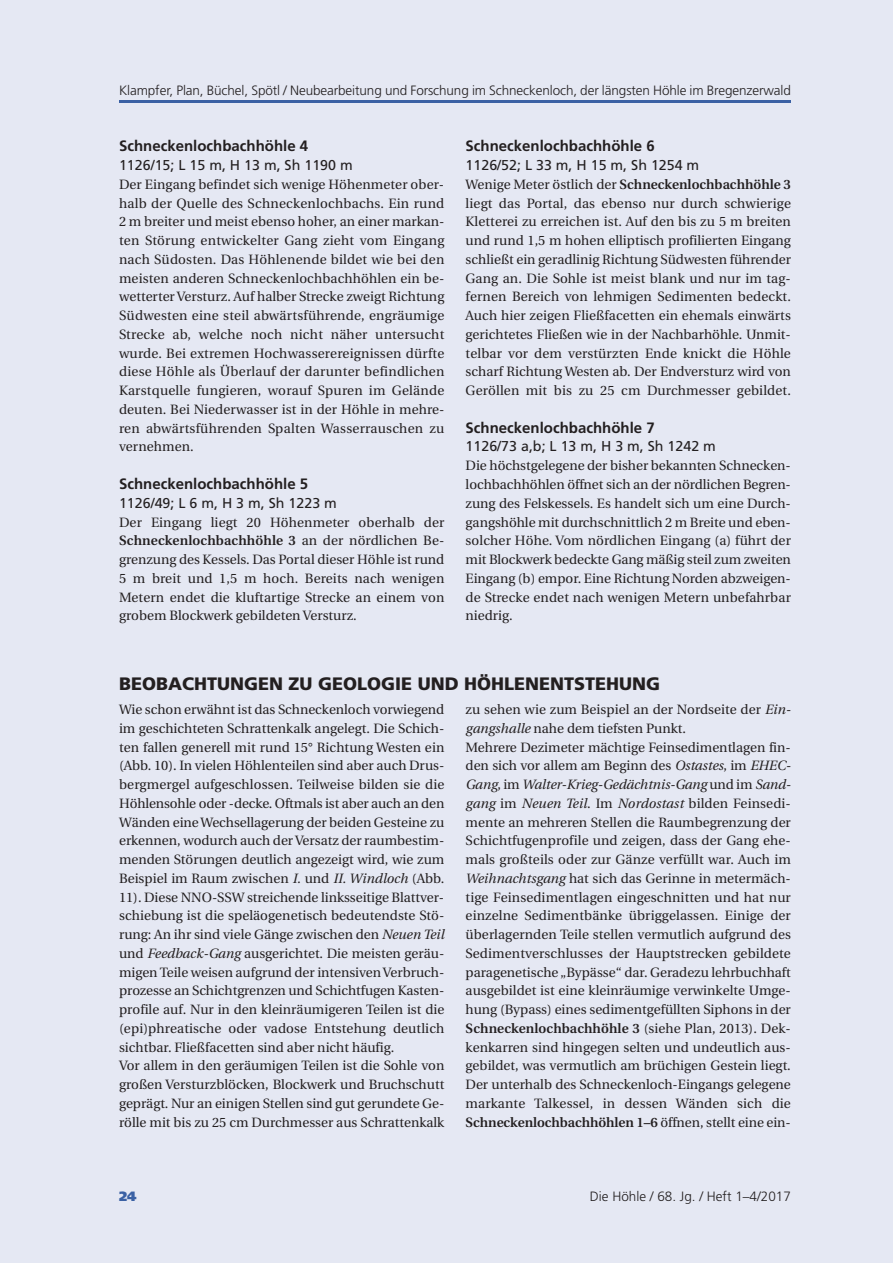
<style>
.page{position:relative;width:893px;height:1263px;background:#e5e8f3}
.page>*{position:absolute;margin:0;border:0;box-sizing:border-box;transform-origin:0 0}
.t1{font:900 18px "Frutiger";color:#231f20}
.t2{font:700 15px "Frutiger";color:#231f20}
.t3{font:14.25px "Frutiger";color:#231f20}
.t4{font:13.5px/18.8px "Utopia";color:#231f20;text-align:justify}
.t5{font:300 13.5px "Frutiger";letter-spacing:-.005em;color:#231f20}
.t6{font:900 13.5px "Frutiger";color:#3b61a4}
.s1{font-weight:600}
.s2{font-style:italic}
</style>
<div class="page">
<hr style="left:119px;top:100px;width:672px;height:3px;background:#3b61a4">
<p class="t5" style="left:119px;top:85px;width:673px">Klampfer, Plan, Büchel, Spötl / Neubearbeitung und Forschung im Schneckenloch, der längsten Höhle im Bregenzerwald</p>
<p class="t2" style="left:119px;top:140px;width:191px">Schneckenlochbachhöhle 4</p>
<p class="t3" style="left:119px;top:159px;width:235px">1126/15; L 15 m, H 13 m, Sh 1190 m</p>
<p class="t4" style="left:119px;top:176px;width:327px">Der Eingang befindet sich wenige Höhenmeter ober&shy;halb der Quelle des Schneckenlochbachs. Ein rund 2 m breiter und meist ebenso hoher, an einer markan&shy;ten Störung entwickelter Gang zieht vom Eingang nach Südosten. Das Höhlenende bildet wie bei den meisten anderen Schneckenlochbachhöhlen ein be&shy;wetterterVersturz. Auf halber Strecke zweigt Richtung Südwesten eine steil abwärtsführende, engräumige Strecke ab, welche noch nicht näher untersucht wurde. Bei extremen Hochwasserereignissen dürfte diese Höhle als Überlauf der darunter befindlichen Karstquelle fungieren, worauf Spuren im Gelände deuten. Bei Niederwasser ist in der Höhle in mehre&shy;ren abwärtsführenden Spalten Wasserrauschen zu vernehmen.</p>
<p class="t2" style="left:119px;top:478px;width:191px">Schneckenlochbachhöhle 5</p>
<p class="t3" style="left:119px;top:497px;width:219px">1126/49; L 6 m, H 3 m, Sh 1223 m</p>
<p class="t4" style="left:119px;top:514px;width:327px">Der Eingang liegt 20 Höhenmeter oberhalb der <span class="s1">Schneckenlochbachhöhle 3</span> an der nördlichen Be&shy;grenzung des Kessels. Das Portal dieser Höhle ist rund 5 m breit und 1,5 m hoch. Bereits nach wenigen Metern endet die kluftartige Strecke an einem von grobem Blockwerk gebildeten Versturz.</p>
<p class="t2" style="left:466px;top:140px;width:191px">Schneckenlochbachhöhle 6</p>
<p class="t3" style="left:466px;top:159px;width:235px">1126/52; L 33 m, H 15 m, Sh 1254 m</p>
<p class="t4" style="left:466px;top:176px;width:327px">Wenige Meter östlich der <span class="s1">Schneckenlochbachhöhle 3 </span>liegt das Portal, das ebenso nur durch schwierige Kletterei zu erreichen ist. Auf den bis zu 5 m breiten und rund 1,5 m hohen elliptisch profilierten Eingang schließt ein geradlinig Richtung Südwesten führender Gang an. Die Sohle ist meist blank und nur im tag&shy;fernen Bereich von lehmigen Sedimenten bedeckt.<br>Auch hier zeigen Fließfacetten ein ehemals einwärts gerichtetes Fließen wie in der Nachbarhöhle. Unmit&shy;telbar vor dem verstürzten Ende knickt die Höhle scharf Richtung Westen ab. Der Endversturz wird von Geröllen mit bis zu 25 cm Durchmesser gebildet.</p>
<p class="t2" style="left:466px;top:421px;width:191px">Schneckenlochbachhöhle 7</p>
<p class="t3" style="left:466px;top:441px;width:252px">1126/73 a,b; L 13 m, H 3 m, Sh 1242 m</p>
<p class="t4" style="left:466px;top:457px;width:327px">Die höchstgelegene der bisher bekannten Schnecken&shy;lochbachhöhlen öffnet sich an der nördlichen Begren&shy;zung des Felskessels. Es handelt sich um eine Durch&shy;gangshöhle mit durchschnittlich 2 m Breite und eben&shy;solcher Höhe. Vom nördlichen Eingang (a) führt der mit Blockwerk bedeckte Gang mäßig steil zum zweiten Eingang (b) empor. Eine Richtung Norden abzweigen&shy;de Strecke endet nach wenigen Metern unbefahrbar niedrig.</p>
<h1 class="t1" style="left:119px;top:676px;width:543px">BEOBACHTUNGEN ZU GEOLOGIE UND HÖHLENENTSTEHUNG</h1>
<p class="t4" style="left:119px;top:701px;width:327px;text-align:left">Wie schon erwähnt ist das Schneckenloch vorwiegend im geschichteten Schrattenkalk angelegt. Die Schich&shy;ten fallen generell mit rund 15° Richtung Westen ein (Abb. 10). In vielen Höhlenteilen sind aber auch Drus&shy;bergmergel aufgeschlossen. Teilweise bilden sie die Höhlensohle oder -decke. Oftmals ist aber auch an den Wänden eineWechsellagerung der beiden Gesteine zu erkennen, wodurch auch derVersatz der raumbestim&shy;menden Störungen deutlich angezeigt wird, wie zum Beispiel im Raum zwischen <span class="s2">I.</span> und <span class="s2">II. Windloch</span> (Abb.<br>11). Diese NNO-SSW streichende linksseitige Blattver&shy;schiebung ist die speläogenetisch bedeutendste Stö&shy;rung: An ihr sind viele Gänge zwischen den <span class="s2">Neuen Teil </span>und <span class="s2">Feedback-Gang</span> ausgerichtet. Die meisten geräu&shy;migen Teile weisen aufgrund der intensivenVerbruch&shy;prozesse an Schichtgrenzen und Schichtfugen Kasten&shy;profile auf. Nur in den kleinräumigeren Teilen ist die (epi)phreatische oder vadose Entstehung deutlich sichtbar. Fließfacetten sind aber nicht häufig.<br>Vor allem in den geräumigen Teilen ist die Sohle von großen Versturzblöcken, Blockwerk und Bruchschutt geprägt. Nur an einigen Stellen sind gut gerundete Ge&shy;rölle mit bis zu 25 cm Durchmesser aus Schrattenkalk</p>
<p class="t4" style="left:466px;top:701px;width:327px;text-align:left">zu sehen wie zum Beispiel an der Nordseite der <span class="s2">Ein&shy;gangshalle</span> nahe dem tiefsten Punkt.<br>Mehrere Dezimeter mächtige Feinsedimentlagen fin&shy;den sich vor allem am Beginn des <span class="s2">Ostastes</span>, im <span class="s2">EHEC-Gang</span>, im <span class="s2">Walter-Krieg-Gedächtnis-Gang</span> und im <span class="s2">Sand&shy;gang</span> im <span class="s2">Neuen Teil</span>. Im <span class="s2">Nordostast</span> bilden Feinsedi&shy;mente an mehreren Stellen die Raumbegrenzung der Schichtfugenprofile und zeigen, dass der Gang ehe&shy;mals großteils oder zur Gänze verfüllt war. Auch im <span class="s2">Weihnachtsgang</span> hat sich das Gerinne in metermäch&shy;tige Feinsedimentlagen eingeschnitten und hat nur einzelne Sedimentbänke übriggelassen. Einige der überlagernden Teile stellen vermutlich aufgrund des Sedimentverschlusses der Hauptstrecken gebildete paragenetische „Bypässe“ dar. Geradezu lehrbuchhaft ausgebildet ist eine kleinräumige verwinkelte Umge&shy;hung (Bypass) eines sedimentgefüllten Siphons in der <span class="s1">Schneckenlochbachhöhle 3</span> (siehe Plan, 2013). Dek&shy;kenkarren sind hingegen selten und undeutlich aus&shy;gebildet, was vermutlich am brüchigen Gestein liegt.<br>Der unterhalb des Schneckenloch-Eingangs gelegene markante Talkessel, in dessen Wänden sich die <span class="s1">Schneckenlochbachhöhlen 1–6</span> öffnen, stellt eine ein-</p>
<p class="t6" style="left:119px;top:1191px;width:19px">24</p>
<p class="t5" style="left:590px;top:1191px;width:203px">Die Höhle / 68. Jg. / Heft 1–4/2017</p>
</div>
